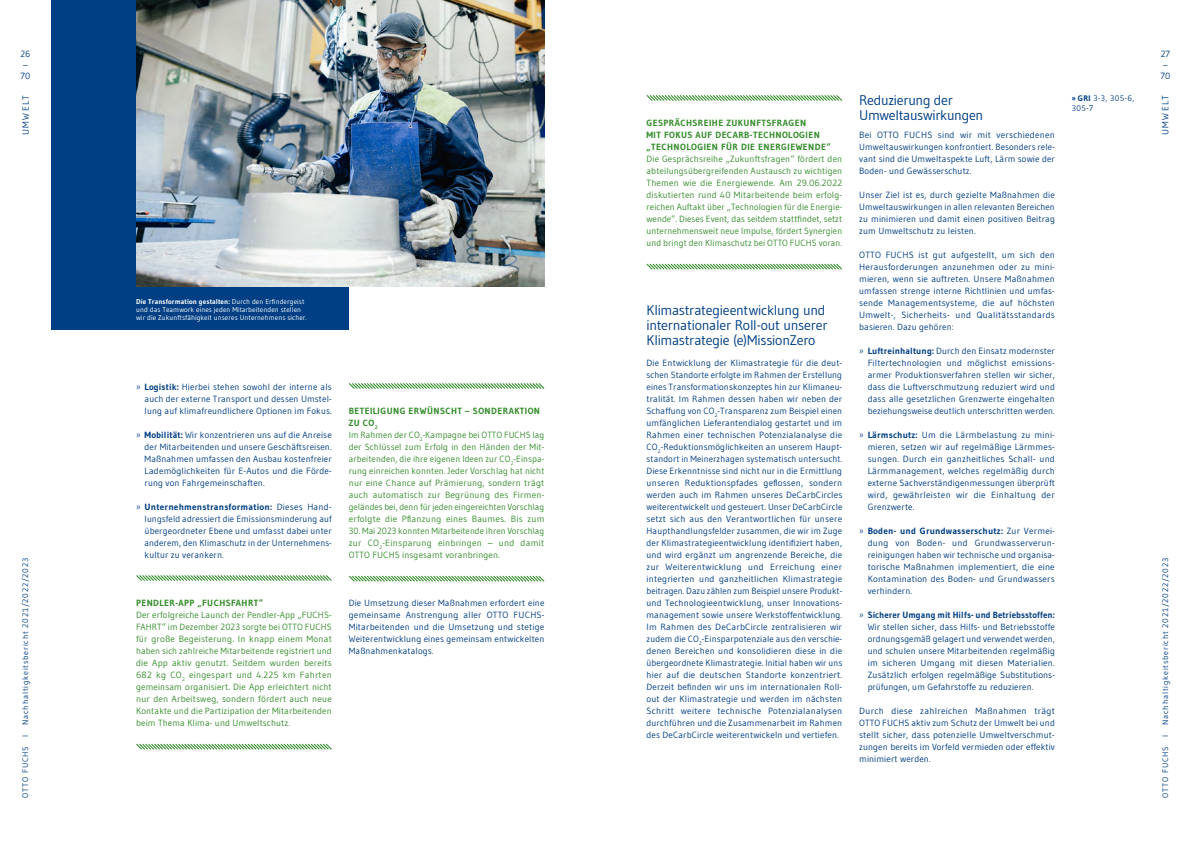
<style>
.page{position:relative;width:1191px;height:842px;background:#fff}
.page>*{position:absolute;margin:0;border:0;box-sizing:border-box;transform-origin:0 0}
.t1{font:14px/15px "Gudea";letter-spacing:-.02em;color:#003f84}
.t2{font:9px/12px "Gudea";letter-spacing:.015em;color:#003f84;text-align:justify}
.t3{font:9px/12px "Gudea";letter-spacing:.015em;color:#378e2e;text-align:justify}
.t4{font:700 9px/12px "Gudea";letter-spacing:.05em;color:#378e2e}
.t5{font:8px/10px "Gudea";letter-spacing:.1em;color:#003f84}
.t6{font:7px/8.4px "Gudea";letter-spacing:.015em;color:#fff}
.s1{font-weight:700}
</style>
<div class="page">
<svg style="left:646px;top:263px;width:196px;height:7px"></svg>
<svg style="left:646px;top:95px;width:196px;height:6px"></svg>
<svg style="left:136px;top:743px;width:196px;height:7px"></svg>
<svg style="left:349px;top:575px;width:196px;height:7px"></svg>
<svg style="left:136px;top:575px;width:196px;height:6px"></svg>
<svg style="left:349px;top:383px;width:196px;height:6px"></svg>
<div style="left:51px;top:0;width:298px;height:330px;background:#003f84"></div>
<img style="left:136px;top:0;width:408px;height:287px">
<p class="t2" style="left:21px;top:49px;width:11px;line-height:10.8px;text-align:left">26 –<br>70</p>
<p class="t2" style="left:1160px;top:49px;width:11px;line-height:10.8px;text-align:left">27 –<br>70</p>
<p class="t5" style="left:1071px;top:93px;width:64px"><span class="s1">» GRI</span> 3-3, 305-6,<br>305-7</p>
<h1 class="t1" style="left:859px;top:92px;width:126px">Reduzierung der<br>Umweltauswirkungen</h1>
<p class="t2" style="left:859px;top:128px;width:197px">Bei OTTO FUCHS sind wir mit verschiedenen Umweltauswirkungen konfrontiert. Besonders rele&shy;vant sind die Umweltaspekte Luft, Lärm sowie der Boden- und Gewässerschutz.</p>
<p class="t2" style="left:859px;top:188px;width:197px">Unser Ziel ist es, durch gezielte Maßnahmen die Umweltauswirkungen in allen relevanten Bereichen zu minimieren und damit einen positiven Beitrag zum Umweltschutz zu leisten.</p>
<p class="t2" style="left:859px;top:248px;width:197px">OTTO FUCHS ist gut aufgestellt, um sich den Herausforderungen anzunehmen oder zu mini&shy;mieren, wenn sie auftreten. Unsere Maßnahmen umfassen strenge interne Richtlinien und umfas&shy;sende Managementsysteme, die auf höchsten Umwelt-, Sicherheits- und Qualitätsstandards basieren. Dazu gehören:</p>
<p class="t2" style="left:867px;top:344px;width:189px;text-indent:-9px">» <span class="s1">Luftreinhaltung:</span> Durch den Einsatz modernster Filtertechnologien und möglichst emissions&shy;armer Produktionsverfahren stellen wir sicher, dass die Luftverschmutzung reduziert wird und dass alle gesetzlichen Grenzwerte eingehalten beziehungsweise deutlich unterschritten werden.</p>
<p class="t2" style="left:867px;top:428px;width:189px;text-indent:-9px">» <span class="s1">Lärmschutz:</span> Um die Lärmbelastung zu mini&shy;mieren, setzen wir auf regelmäßige Lärmmes&shy;sungen. Durch ein ganzheitliches Schall- und Lärmmanagement, welches regelmäßig durch externe Sachverständigenmessungen überprüft wird, gewährleisten wir die Einhaltung der Grenzwerte.</p>
<p class="t2" style="left:867px;top:524px;width:189px;text-indent:-9px">» <span class="s1">Boden- und Grundwasserschutz:</span> Zur Vermei&shy;dung von Boden- und Grundwasserverun&shy;reinigungen haben wir technische und organisa&shy;torische Maßnahmen implementiert, die eine Kontamination des Boden- und Grundwassers verhindern.</p>
<p class="t2" style="left:867px;top:608px;width:189px;text-indent:-9px">» <span class="s1">Sicherer Umgang mit Hilfs- und Betriebsstoffen:<br></span>Wir stellen sicher, dass Hilfs- und Betriebsstoffe ordnungsgemäß gelagert und verwendet werden, und schulen unsere Mitarbeitenden regelmäßig im sicheren Umgang mit diesen Materialien.<br>Zusätzlich erfolgen regelmäßige Substitutions&shy;prüfungen, um Gefahrstoffe zu reduzieren.</p>
<p class="t2" style="left:859px;top:704px;width:197px">Durch diese zahlreichen Maßnahmen trägt OTTO FUCHS aktiv zum Schutz der Umwelt bei und stellt sicher, dass potenzielle Umweltverschmut&shy;zungen bereits im Vorfeld vermieden oder effektiv minimiert werden.</p>
<p class="t2" style="left:19px;top:135px;width:41px;rotate:-90deg">Umwelt</p>
<p class="t2" style="left:1159px;top:135px;width:41px;rotate:-90deg">Umwelt</p>
<p class="t4" style="left:646px;top:116px;width:185px">GESPRÄCHSREIHE ZUKUNFTSFRAGEN<br>MIT FOKUS AUF DECARB-TECHNOLOGIEN „TECHNOLOGIEN FÜR DIE ENERGIEWENDE“</p>
<p class="t3" style="left:646px;top:152px;width:197px">Die Gesprächsreihe „Zukunftsfragen“ fördert den abteilungsübergreifenden Austausch zu wichtigen Themen wie die Energiewende. Am 29.06.2022 diskutierten rund 40 Mitarbeitende beim erfolg&shy;reichen Auftakt über „Technologien für die Energie&shy;wende“. Dieses Event, das seitdem stattfindet, setzt unternehmensweit neue Impulse, fördert Synergien und bringt den Klimaschutz bei OTTO FUCHS voran.</p>
<p class="t6" style="left:136px;top:297px;width:172px"><span class="s1">Die Transformation gestalten:</span> Durch den Erfindergeist und das Teamwork eines jeden Mitarbeitenden stellen wir die Zukunftsfähigkeit unseres Unternehmens sicher.</p>
<h1 class="t1" style="left:646px;top:302px;width:182px">Klimastrategieentwicklung und internationaler Roll-out unserer<br>Klimastrategie (e)MissionZero</h1>
<p class="t2" style="left:646px;top:356px;width:197px">Die Entwicklung der Klimastrategie für die deut&shy;schen Standorte erfolgte im Rahmen der Erstellung eines Transformationskonzeptes hin zur Klimaneu&shy;tralität. Im Rahmen dessen haben wir neben der Schaffung von CO<sub>2</sub>-Transparenz zum Beispiel einen umfänglichen Lieferantendialog gestartet und im Rahmen einer technischen Potenzialanalyse die CO<sub>2</sub>-Reduktionsmöglichkeiten an unserem Haupt&shy;standort in Meinerzhagen systematisch untersucht.<br>Diese Erkenntnisse sind nicht nur in die Ermittlung unseren Reduktionspfades geflossen, sondern werden auch im Rahmen unseres DeCarbCircles weiterentwickelt und gesteuert. Unser DeCarbCircle setzt sich aus den Verantwortlichen für unsere Haupthandlungsfelder zusammen, die wir im Zuge der Klimastrategieentwicklung identifiziert haben, und wird ergänzt um angrenzende Bereiche, die zur Weiterentwicklung und Erreichung einer integrierten und ganzheitlichen Klimastrategie beitragen. Dazu zählen zum Beispiel unsere Produkt&shy;und Technologieentwicklung, unser Innovations&shy;management sowie unsere Werkstoffentwicklung.<br>Im Rahmen des DeCarbCircle zentralisieren wir zudem die CO<sub>2</sub>-Einsparpotenziale aus den verschie&shy;denen Bereichen und konsolidieren diese in die übergeordnete Klimastrategie. Initial haben wir uns hier auf die deutschen Standorte konzentriert.<br>Derzeit befinden wir uns im internationalen Roll&shy;out der Klimastrategie und werden im nächsten Schritt weitere technische Potenzialanalysen durchführen und die Zusammenarbeit im Rahmen des DeCarbCircle weiterentwickeln und vertiefen.</p>
<p class="t2" style="left:145px;top:380px;width:189px;text-indent:-9px">» <span class="s1">Logistik:</span> Hierbei stehen sowohl der interne als auch der externe Transport und dessen Umstel&shy;lung auf klimafreundlichere Optionen im Fokus.</p>
<p class="t2" style="left:145px;top:428px;width:189px;text-indent:-9px">» <span class="s1">Mobilität:</span> Wir konzentrieren uns auf die Anreise der Mitarbeitenden und unsere Geschäftsreisen.<br>Maßnahmen umfassen den Ausbau kostenfreier Lademöglichkeiten für E-Autos und die Förde&shy;rung von Fahrgemeinschaften.</p>
<p class="t2" style="left:145px;top:500px;width:189px;text-indent:-9px">» <span class="s1">Unternehmenstransformation:</span> Dieses Hand&shy;lungsfeld adressiert die Emissionsminderung auf übergeordneter Ebene und umfasst dabei unter anderem, den Klimaschutz in der Unternehmens&shy;kultur zu verankern.</p>
<p class="t3" style="left:349px;top:404px;width:197px;text-align:left"><span class="s1">BETEILIGUNG ERWÜNSCHT – SONDERAKTION ZU CO</span><sub>2<br></sub>Im Rahmen der CO<sub>2</sub>-Kampagne bei OTTO FUCHS lag der Schlüssel zum Erfolg in den Händen der Mit-- arbeitenden, die ihre eigenen Ideen zur CO<sub>2</sub>-Einspa&shy;rung einreichen konnten. Jeder Vorschlag hat nicht nur eine Chance auf Prämierung, sondern trägt auch automatisch zur Begrünung des Firmen&shy;geländes bei, denn für jeden eingereichten Vorschlag erfolgte die Pflanzung eines Baumes. Bis zum</p>
<p class="t3" style="left:349px;top:524px;width:197px">30. Mai 2023 konnten Mitarbeitende ihren Vorschlag zur CO<sub>2</sub>-Einsparung einbringen – und damit OTTO FUCHS insgesamt voranbringen.</p>
<p class="t2" style="left:349px;top:596px;width:197px">Die Umsetzung dieser Maßnahmen erfordert eine gemeinsame Anstrengung aller OTTO FUCHS-Mitarbeitenden und die Umsetzung und stetige Weiterentwicklung eines gemeinsam entwickelten Maßnahmenkatalogs.</p>
<p class="t5" style="left:20px;top:798px;width:241px;rotate:-90deg">OTTO FUCHS I Nachhaltigkeitsbericht 2021/2022/2023</p>
<p class="t5" style="left:1160px;top:798px;width:241px;rotate:-90deg">OTTO FUCHS I Nachhaltigkeitsbericht 2021/2022/2023</p>
<p class="t4" style="left:136px;top:596px;width:128px">PENDLER-APP „FUCHSFAHRT“</p>
<p class="t3" style="left:136px;top:608px;width:197px">Der erfolgreiche Launch der Pendler-App „FUCHS-FAHRT“ im Dezember 2023 sorgte bei OTTO FUCHS für große Begeisterung. In knapp einem Monat haben sich zahlreiche Mitarbeitende registriert und die App aktiv genutzt. Seitdem wurden bereits 682 kg CO<sub>2</sub> eingespart und 4.225 km Fahrten gemeinsam organisiert. Die App erleichtert nicht nur den Arbeitsweg, sondern fördert auch neue Kontakte und die Partizipation der Mitarbeitenden beim Thema Klima- und Umweltschutz.</p>
</div>
